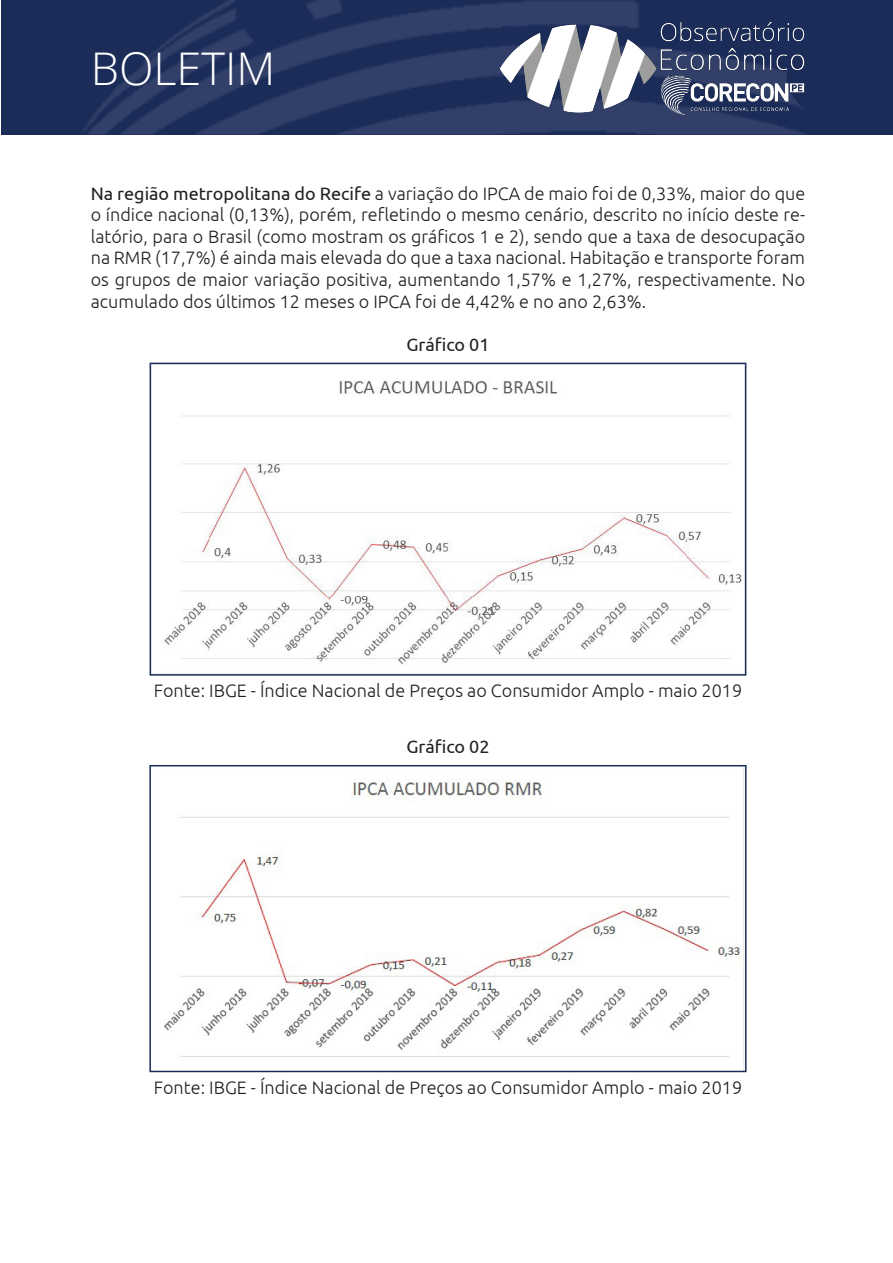
<style>
.page{position:relative;width:893px;height:1263px;background:#fff}
.page>*{position:absolute;margin:0;border:0;box-sizing:border-box;transform-origin:0 0}
.t1{font:300 45px "Open Sans";color:#fff}
.t2{font:300 18px/21.6px "Ubuntu";color:#231f20;text-align:justify}
.t3{font:18px "Ubuntu";color:#231f20}
.s1{font-weight:400}
</style>
<div class="page">
<img style="left:164px;top:380px;width:578px;height:285px">
<div style="left:150px;top:363px;width:596px;height:313px;border:2px solid #1c2c59"></div>
<img style="left:164px;top:779px;width:579px;height:278px">
<div style="left:149px;top:765px;width:597px;height:307px;border:2px solid #1c2c59"></div>
<div style="left:2px;top:0;width:891px;height:134px;background:#1c2c59"></div>
<img style="left:84px;top:0;width:720px;height:134px">
<img style="left:499px;top:12px;width:306px;height:112px">
<p class="t1" style="left:91px;top:38px;width:186px">BOLETIM</p>
<p class="t2" style="left:91px;top:182px;width:716px"><span class="s1">Na região metropolitana do Recife</span> a variação do IPCA de maio foi de 0,33%, maior do que o índice nacional (0,13%), porém, refletindo o mesmo cenário, descrito no início deste re&shy;latório, para o Brasil (como mostram os gráficos 1 e 2), sendo que a taxa de desocupação na RMR (17,7%) é ainda mais elevada do que a taxa nacional. Habitação e transporte foram os grupos de maior variação positiva, aumentando 1,57% e 1,27%, respectivamente. No acumulado dos últimos 12 meses o IPCA foi de 4,42% e no ano 2,63%.</p>
<p class="t3" style="left:406px;top:333px;width:85px">Gráfico 01</p>
<p class="t2" style="left:154px;top:680px;width:590px">Fonte: IBGE - Índice Nacional de Preços ao Consumidor Amplo - maio 2019</p>
<p class="t3" style="left:406px;top:735px;width:85px">Gráfico 02</p>
<p class="t2" style="left:154px;top:1076px;width:590px">Fonte: IBGE - Índice Nacional de Preços ao Consumidor Amplo - maio 2019</p>
</div>
